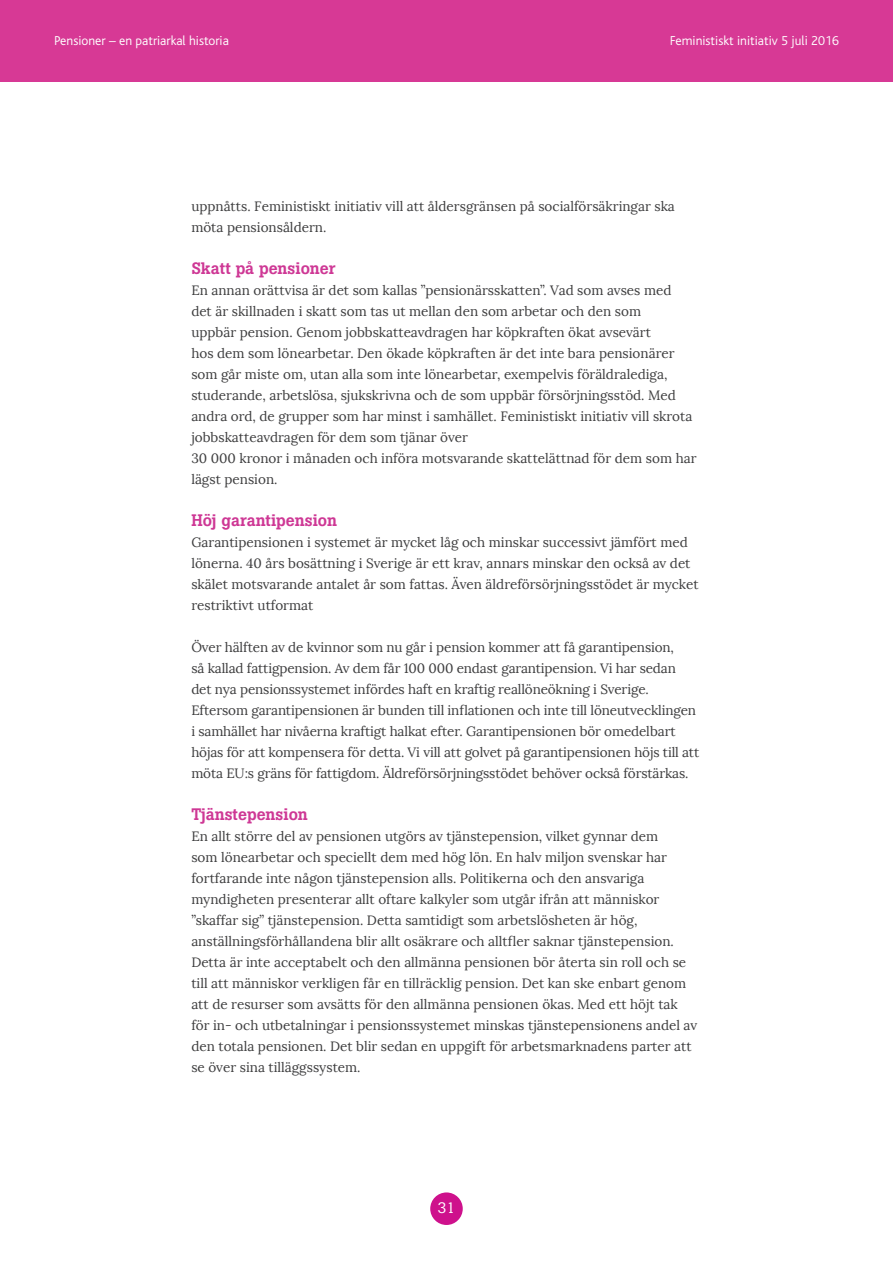
<style>
.page{position:relative;width:893px;height:1263px;background:#fff}
.page>*{position:absolute;margin:0;border:0;box-sizing:border-box;transform-origin:0 0}
.t1{font:500 16.5px "Boton BQ";color:#ce3895}
.t2{font:15px "Boton BQ";color:#fff}
.t3{font:13.5px/21px "Lora";color:#3e3e3f}
.t4{font:300 13.5px "Bliss";color:#fff}
</style>
<div class="page">
<div style="left:0;top:0;width:893px;height:81px;background:#d73995"></div>
<div style="left:430px;top:1192px;width:33px;height:33px;background:#ce118c;border-radius:50%"></div>
<p class="t4" style="left:54px;top:34px;width:176px">Pensioner – en patriarkal historia</p>
<p class="t4" style="left:670px;top:34px;width:171px">Feministiskt initiativ 5 juli 2016</p>
<p class="t3" style="left:191px;top:195px;width:485px">uppnåtts. Feministiskt initiativ vill att åldersgränsen på socialförsäkringar ska möta pensionsåldern.</p>
<p class="t1" style="left:191px;top:259px;width:146px">Skatt på pensioner</p>
<p class="t3" style="left:191px;top:279px;width:502px">En annan orättvisa är det som kallas ”pensionärsskatten”. Vad som avses med det är skillnaden i skatt som tas ut mellan den som arbetar och den som<br>uppbär pension. Genom jobbskatteavdragen har köpkraften ökat avsevärt<br>hos dem som lönearbetar. Den ökade köpkraften är det inte bara pensionärer som går miste om, utan alla som inte lönearbetar, exempelvis föräldralediga, studerande, arbetslösa, sjukskrivna och de som uppbär försörjningsstöd. Med andra ord, de grupper som har minst i samhället. Feministiskt initiativ vill skrota jobbskatteavdragen för dem som tjänar över</p>
<p class="t3" style="left:191px;top:447px;width:507px">30 000 kronor i månaden och införa motsvarande skattelättnad för dem som har lägst pension.</p>
<p class="t1" style="left:191px;top:511px;width:147px">Höj garantipension</p>
<p class="t3" style="left:191px;top:531px;width:509px">Garantipensionen i systemet är mycket låg och minskar successivt jämfört med lönerna. 40 års bosättning i Sverige är ett krav, annars minskar den också av det skälet motsvarande antalet år som fattas. Även äldreförsörjningsstödet är mycket restriktivt utformat</p>
<p class="t3" style="left:191px;top:636px;width:509px">Över hälften av de kvinnor som nu går i pension kommer att få garantipension,<br>så kallad fattigpension. Av dem får 100 000 endast garantipension. Vi har sedan det nya pensionssystemet infördes haft en kraftig reallöneökning i Sverige.<br>Eftersom garantipensionen är bunden till inflationen och inte till löneutvecklingen i samhället har nivåerna kraftigt halkat efter. Garantipensionen bör omedelbart höjas för att kompensera för detta. Vi vill att golvet på garantipensionen höjs till att möta EU:s gräns för fattigdom. Äldreförsörjningsstödet behöver också förstärkas.</p>
<p class="t1" style="left:191px;top:805px;width:118px">Tjänstepension</p>
<p class="t3" style="left:191px;top:825px;width:507px">En allt större del av pensionen utgörs av tjänstepension, vilket gynnar dem<br>som lönearbetar och speciellt dem med hög lön. En halv miljon svenskar har fortfarande inte någon tjänstepension alls. Politikerna och den ansvariga myndigheten presenterar allt oftare kalkyler som utgår ifrån att människor ”skaffar sig” tjänstepension. Detta samtidigt som arbetslösheten är hög, anställningsförhållandena blir allt osäkrare och alltfler saknar tjänstepension.<br>Detta är inte acceptabelt och den allmänna pensionen bör återta sin roll och se till att människor verkligen får en tillräcklig pension. Det kan ske enbart genom att de resurser som avsätts för den allmänna pensionen ökas. Med ett höjt tak för in- och utbetalningar i pensionssystemet minskas tjänstepensionens andel av den totala pensionen. Det blir sedan en uppgift för arbetsmarknadens parter att se över sina tilläggssystem.</p>
<p class="t2" style="left:438px;top:1198px;width:19px">31</p>
</div>
